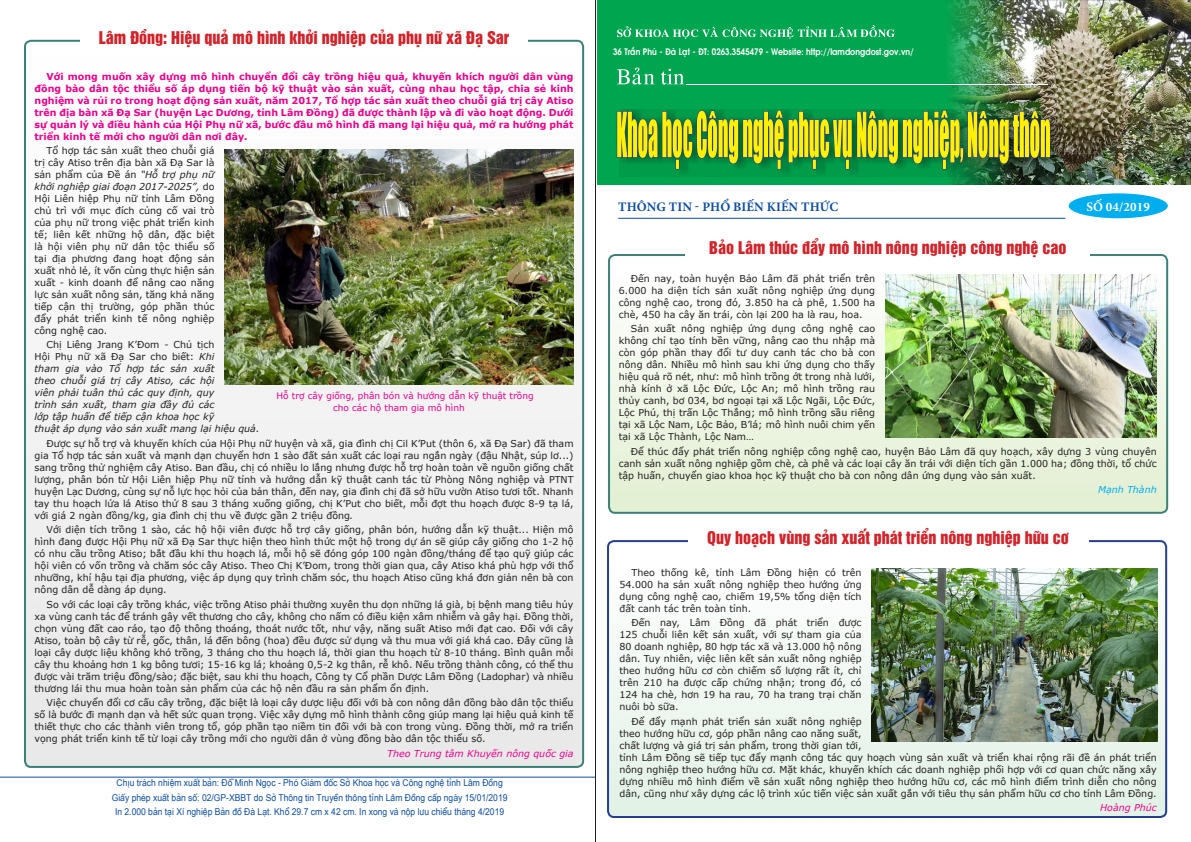
<style>
.page{position:relative;width:1191px;height:842px;background:#fff}
.page>*{position:absolute;margin:0;border:0;box-sizing:border-box;transform-origin:0 0}
.Head_1{font:16px "UTM Helvet Ins";color:#d1232a}
.t1{font:700 13px "Minion Pro";letter-spacing:.005em;color:#0d4da1}
.t2{font:700 13px "Minion Pro";letter-spacing:.01em;color:#fff}
.body_text{font:9.5px/12px "Verdana";color:#231f20;text-align:justify}
.body_text-2{font:700 9.5px/12px "Verdana";color:#ed028c;text-align:justify}
.body_text-3{font:9.5px "VNI Arial";color:#0d4da1}
.body_text-4{font:italic 9.5px/12px "Verdana";color:#231f20}
.body_text-5{font:italic 9.5px "Verdana";color:#ed028c}
.body_text-6{font:italic 9.5px "Verdana";color:#00aeef}
.t3{font:9px "VNI Avo Bold";color:#fff;scale:.87 1}
.body_text-7{font:9px/12px "Verdana";color:#ed028c}
.s1{font-style:italic}
.s2{font-style:normal}
</style>
<div class="page">
<div style="left:24px;top:54px;width:559px;height:714px;background:linear-gradient(to bottom,#fffefe,#e5e6e6);border-radius:6px"></div>
<div style="left:608px;top:566px;width:559px;height:252px;background:linear-gradient(to bottom,#fefefe,#e1f1e5);border-radius:6px"></div>
<div style="left:607px;top:275px;width:560px;height:238px;background:linear-gradient(to bottom,#fefefe,#e2efd2);border-radius:6px"></div>
<div style="left:607px;top:540px;width:560px;height:278px;border:2px solid #253f8e;border-radius:6px"></div>
<div style="left:608px;top:254px;width:560px;height:260px;border:2px solid #3c8177;border-radius:6px"></div>
<div style="left:1068px;top:193px;width:99px;height:25px;background:#00aeef;border-radius:50%"></div>
<hr style="left:618px;top:218px;width:447px;height:1px;background:#0d4da1">
<hr style="left:0;top:777px;width:595px;height:1px;background:#0d4da1">
<hr style="left:595px;top:0;width:1px;height:842px;background:#231f20">
<div style="left:688px;top:528px;width:400px;height:24px;background:#fff"></div>
<div style="left:685px;top:235px;width:405px;height:28px;background:#fff"></div>
<img style="left:885px;top:275px;width:271px;height:163px">
<img style="left:224px;top:149px;width:349px;height:235px">
<img style="left:871px;top:568px;width:286px;height:174px">
<img style="left:1155px;top:0;width:36px;height:185px">
<img style="left:597px;top:0;width:558px;height:185px">
<div style="left:619px;top:109px;width:442px;height:67px;background:#231f20;opacity:.49"></div>
<svg style="left:617px;top:110px;width:433px;height:59px;background:#82aa2b"></svg>
<hr style="left:686px;top:84px;width:362px;height:1px;background:#fff">
<svg style="left:617px;top:68px;width:67px;height:17px"></svg>
<svg style="left:617px;top:25px;width:278px;height:14px;background:#30b570"></svg>
<p class="Head_1" style="left:99px;top:24px;width:412px">Lâm Đồng: Hiệu quả mô hình khởi nghiệp của phụ nữ xã Đạ Sar</p>
<p class="body_text-2" style="left:35px;top:70px;width:540px;text-indent:12px">Với mong muốn xây dựng mô hình chuyển đổi cây trồng hiệu quả, khuyến khích người dân vùng đồng bào dân tộc thiểu số áp dụng tiến bộ kỹ thuật vào sản xuất, cùng nhau học tập, chia sẻ kinh nghiệm và rủi ro trong hoạt động sản xuất, năm 2017, Tổ hợp tác sản xuất theo chuỗi giá trị cây Atiso trên địa bàn xã Đạ Sar (huyện Lạc Dương, tỉnh Lâm Đồng) đã được thành lập và đi vào hoạt động. Dưới sự quản lý và điều hành của Hội Phụ nữ xã, bước đầu mô hình đã mang lại hiệu quả, mở ra hướng phát triển kinh tế mới cho người dân nơi đây.</p>
<p class="body_text" style="left:35px;top:144px;width:181px;text-indent:12px">Tổ hợp tác sản xuất theo chuỗi giá trị cây Atiso trên địa bàn xã Đạ Sar là sản phẩm của Đề án <span class="s1">“Hỗ trợ phụ nữ khởi nghiệp giai đoạn 2017-2025”,</span> do Hội Liên hiệp Phụ nữ tỉnh Lâm Đồng chủ trì với mục đích củng cố vai trò của phụ nữ trong việc phát triển kinh tế; liên kết những hộ dân, đặc biệt là hội viên phụ nữ dân tộc thiểu số tại địa phương đang hoạt động sản xuất nhỏ lẻ, ít vốn cùng thực hiện sản xuất - kinh doanh để nâng cao năng lực sản xuất nông sản, tăng khả năng tiếp cận thị trường, góp phần thúc đẩy phát triển kinh tế nông nghiệp công nghệ cao.</p>
<p class="body_text-4" style="left:35px;top:339px;width:226px;text-indent:12px"><span class="s2">Chị Liêng Jrang K’Đom - Chủ tịch<br>Hội Phụ nữ xã Đạ Sar cho biết:</span> Khi<br>tham gia vào Tổ hợp tác sản xuất<br>theo chuỗi giá trị cây Atiso, các hội<br>viên phải tuân thủ các quy định, quy<br>trình sản xuất, tham gia đầy đủ các<br>lớp tập huấn để tiếp cận khoa học kỹ<br>thuật áp dụng vào sản xuất mang lại hiệu quả.</p>
<p class="body_text" style="left:35px;top:437px;width:540px;text-indent:12px">Được sự hỗ trợ và khuyến khích của Hội Phụ nữ huyện và xã, gia đình chị Cil K’Put (thôn 6, xã Đạ Sar) đã tham gia Tổ hợp tác sản xuất và mạnh dạn chuyển hơn 1 sào đất sản xuất các loại rau ngắn ngày (đậu Nhật, súp lơ...) sang trồng thử nghiệm cây Atiso. Ban đầu, chị có nhiều lo lắng nhưng được hỗ trợ hoàn toàn về nguồn giống chất lượng, phân bón từ Hội Liên hiệp Phụ nữ tỉnh và hướng dẫn kỹ thuật canh tác từ Phòng Nông nghiệp và PTNT huyện Lạc Dương, cùng sự nỗ lực học hỏi của bản thân, đến nay, gia đình chị đã sở hữu vườn Atiso tươi tốt. Nhanh tay thu hoạch lứa lá Atiso thứ 8 sau 3 tháng xuống giống, chị K’Put cho biết, mỗi đợt thu hoạch được 8-9 tạ lá, với giá 2 ngàn đồng/kg, gia đình chị thu về được gần 2 triệu đồng<span class="s1">.</span></p>
<p class="body_text" style="left:35px;top:524px;width:540px;text-indent:12px">Với diện tích trồng 1 sào, các hộ hội viên được hỗ trợ cây giống, phân bón, hướng dẫn kỹ thuật... Hiện mô hình đang được Hội Phụ nữ xã Đạ Sar thực hiện theo hình thức một hộ trong dự án sẽ giúp cây giống cho 1-2 hộ có nhu cầu trồng Atiso; bắt đầu khi thu hoạch lá, mỗi hộ sẽ đóng góp 100 ngàn đồng/tháng để tạo quỹ giúp các hội viên có vốn trồng và chăm sóc cây Atiso. Theo Chị K’Đom, trong thời gian qua, cây Atiso khá phù hợp với thổ nhưỡng, khí hậu tại địa phương, việc áp dụng quy trình chăm sóc, thu hoạch Atiso cũng khá đơn giản nên bà con nông dân dễ dàng áp dụng.</p>
<p class="body_text" style="left:35px;top:598px;width:540px;text-indent:12px">So với các loại cây trồng khác, việc trồng Atiso phải thường xuyên thu dọn những lá già, bị bệnh mang tiêu hủy xa vùng canh tác để tránh gây vết thương cho cây, không cho nấm có điều kiện xâm nhiễm và gây hại. Đồng thời, chọn vùng đất cao ráo, tạo độ thông thoáng, thoát nước tốt, như vậy, năng suất Atiso mới đạt cao. Đối với cây Atiso, toàn bộ cây từ rễ, gốc, thân, lá đến bông (hoa) đều được sử dụng và thu mua với giá khá cao. Đây cũng là loại cây dược liệu không khó trồng, 3 tháng cho thu hoạch lá, thời gian thu hoạch từ 8-10 tháng. Bình quân mỗi cây thu khoảng hơn 1 kg bông tươi; 15-16 kg lá; khoảng 0,5-2 kg thân, rễ khô. Nếu trồng thành công, có thể thu được vài trăm triệu đồng/sào; đặc biệt, sau khi thu hoạch, Công ty Cổ phần Dược Lâm Đồng (Ladophar) và nhiều thương lái thu mua hoàn toàn sản phẩm của các hộ nên đầu ra sản phẩm ổn định.</p>
<p class="body_text" style="left:35px;top:696px;width:540px;text-indent:12px">Việc chuyển đổi cơ cấu cây trồng, đặc biệt là loại cây dược liệu đối với bà con nông dân đồng bào dân tộc thiểu số là bước đi mạnh dạn và hết sức quan trọng. Việc xây dựng mô hình thành công giúp mang lại hiệu quả kinh tế thiết thực cho các thành viên trong tổ, góp phần tạo niềm tin đối với bà con trong vùng. Đồng thời, mở ra triển vọng phát triển kinh tế từ loại cây trồng mới cho người dân ở vùng đồng bào dân tộc thiểu số.</p>
<p class="body_text-5" style="left:387px;top:746px;width:188px">Theo Trung tâm Khuyến nông quốc gia</p>
<p class="body_text-7" style="left:333px;top:389px;width:202px;text-indent:-57px">Hỗ trợ cây giống, phân bón và hướng dẫn kỹ thuật trồng cho các hộ tham gia mô hình</p>
<p class="body_text-3" style="left:116px;top:776px;width:388px">Chòu traùch nhieäm xuaát baûn: ÑoãMinh Ngoïc - PhoùGiaùm ñoác SôûKhoa hoïc vaøCoâng ngheätænh Laâm Ñoàng</p>
<p class="body_text-3" style="left:112px;top:791px;width:397px">Giaáy pheùp xuaát baûn soá: 02/GP-XBBT do SôûThoâng tin Truyeàn thoâng tænh Laâm Ñoàng caáp ngaøy 15/01/2019</p>
<p class="body_text-3" style="left:115px;top:805px;width:391px">In 2.000 baûn taïi Xí nghieäp Baûn ñoàÑaøLaït. Khoå29.7 cm x 42 cm. In xong vaønoäp löu chieåu thaùng 4/2019</p>
<p class="t3" style="left:613px;top:43px;width:347px">36 Traàn Phuù - Ñaø Laït - ÑT: 0263.3545479 - Website: http://lamdongdost.gov.vn/</p>
<p class="t1" style="left:618px;top:197px;width:221px">THÔNG TIN - PHỔ BIẾN KIẾN THỨC</p>
<p class="t2" style="left:1086px;top:197px;width:65px">SỐ 04/2019</p>
<p class="Head_1" style="left:709px;top:234px;width:359px">Bảo Lâm thúc đẩy mô hình nông nghiệp công nghệ cao</p>
<p class="body_text" style="left:619px;top:272px;width:258px;text-indent:12px">Đến nay, toàn huyện Bảo Lâm đã phát triển trên 6.000 ha diện tích sản xuất nông nghiệp ứng dụng công nghệ cao, trong đó, 3.850 ha cà phê, 1.500 ha chè, 450 ha cây ăn trái, còn lại 200 ha là rau, hoa.</p>
<p class="body_text" style="left:619px;top:323px;width:258px;text-indent:12px">Sản xuất nông nghiệp ứng dụng công nghệ cao không chỉ tạo tính bền vững, nâng cao thu nhập mà còn góp phần thay đổi tư duy canh tác cho bà con nông dân. Nhiều mô hình sau khi ứng dụng cho thấy hiệu quả rõ nét, như: mô hình trồng ớt trong nhà lưới, nhà kính ở xã Lộc Đức, Lộc An; mô hình trồng rau thủy canh, bơ 034, bơ ngoại tại xã Lộc Ngãi, Lộc Đức, Lộc Phú, thị trấn Lộc Thắng; mô hình trồng sầu riêng tại xã Lộc Nam, Lộc Bảo, B’lá; mô hình nuôi chim yến tại xã Lộc Thành, Lộc Nam…</p>
<p class="body_text" style="left:619px;top:445px;width:539px;text-indent:12px">Để thúc đẩy phát triển nông nghiệp công nghệ cao, huyện Bảo Lâm đã quy hoạch, xây dựng 3 vùng chuyên canh sản xuất nông nghiệp gồm chè, cà phê và các loại cây ăn trái với diện tích gần 1.000 ha; đồng thời, tổ chức tập huấn, chuyển giao khoa học kỹ thuật cho bà con nông dân ứng dụng vào sản xuất.</p>
<p class="body_text-6" style="left:1098px;top:483px;width:60px">Mạnh Thành</p>
<p class="Head_1" style="left:707px;top:524px;width:363px">Quy hoạch vùng sản xuất phát triển nông nghiệp hữu cơ</p>
<p class="body_text" style="left:619px;top:566px;width:244px;text-indent:12px">Theo thống kê, tỉnh Lâm Đồng hiện có trên 54.000 ha sản xuất nông nghiệp theo hướng ứng dụng công nghệ cao, chiếm 19,5% tổng diện tích đất canh tác trên toàn tỉnh.</p>
<p class="body_text" style="left:619px;top:617px;width:244px;text-indent:12px">Đến nay, Lâm Đồng đã phát triển được 125 chuỗi liên kết sản xuất, với sự tham gia của 80 doanh nghiệp, 80 hợp tác xã và 13.000 hộ nông dân. Tuy nhiên, việc liên kết sản xuất nông nghiệp theo hướng hữu cơ còn chiếm số lượng rất ít, chỉ trên 210 ha được cấp chứng nhận; trong đó, có 124 ha chè, hơn 19 ha rau, 70 ha trang trại chăn nuôi bò sữa.</p>
<p class="body_text" style="left:619px;top:715px;width:539px;text-align:left;text-indent:12px">Để đẩy mạnh phát triển sản xuất nông nghiệp<br>theo hướng hữu cơ, góp phần nâng cao năng suất,<br>chất lượng và giá trị sản phẩm, trong thời gian tới,<br>tỉnh Lâm Đồng sẽ tiếp tục đẩy mạnh công tác quy hoạch vùng sản xuất và triển khai rộng rãi đề án phát triển nông nghiệp theo hướng hữu cơ. Mặt khác, khuyến khích các doanh nghiệp phối hợp với cơ quan chức năng xây dựng nhiều mô hình điểm về sản xuất nông nghiệp theo hướng hữu cơ, các mô hình điểm trình diễn cho nông dân, cũng như xây dựng các lộ trình xúc tiến việc sản xuất gắn với tiêu thụ sản phẩm hữu cơ cho tỉnh Lâm Đồng.</p>
<p class="body_text-5" style="left:1100px;top:801px;width:58px">Hoàng Phúc</p>
</div>
